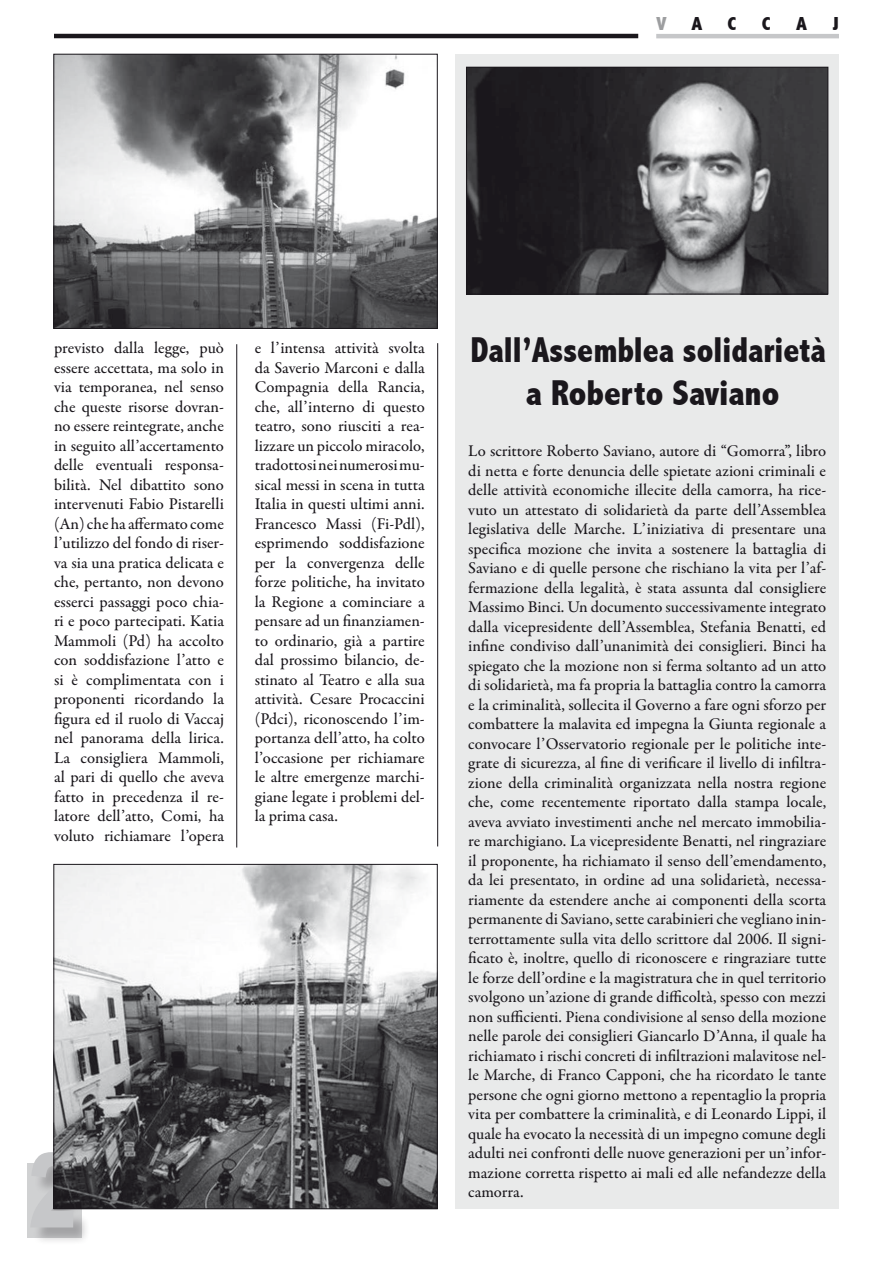
<style>
.page{position:relative;width:893px;height:1263px;background:#fff}
.page>*{position:absolute;margin:0;border:0;box-sizing:border-box;transform-origin:0 0}
.t1{font:900 103.5px "Arial";color:#c6c7c9;scale:.7 1}
.t2{font:800 condensed 36px/43.2px "Abadi";color:#1a171c;text-align:center;scale:.95 1}
.t3{font:800 condensed 18.9px "Abadi";color:#1a171c;scale:1.11 1}
.t4{font:800 condensed 18.9px "Abadi";color:#9d9ea0;scale:1.11 1}
.t5{font:500 16.5px/19.5px "Garamond Premr Pro";color:#1a171c;text-align:justify}
</style>
<div class="page">
<div style="left:27px;top:1163px;width:54px;height:74px;background:#d0d1d2"></div>
<div style="left:32px;top:1155px;width:59px;height:91px;background:#1a171c;opacity:.25"></div>
<hr style="left:54px;top:34px;width:584px;height:4px;background:#1a171c">
<hr style="left:656px;top:34px;width:183px;height:4px;background:#c6c7c9">
<div style="left:455px;top:54px;width:384px;height:1155px;background:#e9eaea"></div>
<img style="left:56px;top:56px;width:379px;height:271px">
<div style="left:54px;top:54px;width:383px;height:275px;border:1px solid #1a171c"></div>
<img style="left:56px;top:866px;width:379px;height:341px">
<div style="left:54px;top:864px;width:383px;height:345px;border:1px solid #1a171c"></div>
<img style="left:468px;top:69px;width:358px;height:223px">
<div style="left:466px;top:67px;width:362px;height:227px;border:1px solid #1a171c"></div>
<hr style="left:236px;top:344px;width:1px;height:503px;background:#1a171c">
<hr style="left:437px;top:343px;width:1px;height:503px;background:#1a171c">
<p class="t4" style="left:656px;top:12px;width:11px">V</p>
<p class="t3" style="left:691px;top:12px;width:11px">A</p>
<p class="t3" style="left:727px;top:12px;width:10px">C</p>
<p class="t3" style="left:762px;top:12px;width:10px">C</p>
<p class="t3" style="left:796px;top:12px;width:11px">A</p>
<p class="t3" style="left:832px;top:12px;width:7px">J</p>
<p class="t5" style="left:54px;top:339px;width:171px">previsto dalla legge, può essere accettata, ma solo in via temporanea, nel senso che queste risorse dovran&shy;no essere reintegrate, anche in seguito all’accertamento delle eventuali responsa&shy;bilità. Nel dibattito sono intervenuti Fabio Pistarelli (An) che ha affermato come l’utilizzo del fondo di riser&shy;va sia una pratica delicata e che, pertanto, non devono esserci passaggi poco chia&shy;ri e poco partecipati. Katia Mammoli (Pd) ha accolto con soddisfazione l’atto e si è complimentata con i proponenti ricordando la figura ed il ruolo di Vaccaj nel panorama della lirica.<br>La consigliera Mammoli, al pari di quello che aveva fatto in precedenza il re&shy;latore dell’atto, Comi, ha voluto richiamare l’opera</p>
<h1 class="t1" style="left:28px;top:1133px;width:70px">2</h1>
<p class="t5" style="left:255px;top:339px;width:171px">e l’intensa attività svolta da Saverio Marconi e dalla Compagnia della Rancia, che, all’interno di questo teatro, sono riusciti a rea&shy;lizzare un piccolo miracolo, tradottosi nei numerosi mu&shy;sical messi in scena in tutta Italia in questi ultimi anni.<br>Francesco Massi (Fi-Pdl), esprimendo soddisfazione per la convergenza delle forze politiche, ha invitato la Regione a cominciare a pensare ad un finanziamen&shy;to ordinario, già a partire dal prossimo bilancio, de&shy;stinato al Teatro e alla sua attività. Cesare Procaccini (Pdci), riconoscendo l’im&shy;portanza dell’atto, ha colto l’occasione per richiamare le altre emergenze marchi&shy;giane legate i problemi del&shy;la prima casa.</p>
<h2 class="t2" style="left:470px;top:329px;width:375px">Dall’Assemblea solidarietà a Roberto Saviano</h2>
<p class="t5" style="left:468px;top:441px;width:360px">Lo scrittore Roberto Saviano, autore di “Gomorra”, libro di netta e forte denuncia delle spietate azioni criminali e delle attività economiche illecite della camorra, ha rice&shy;vuto un attestato di solidarietà da parte dell’Assemblea legislativa delle Marche. L’iniziativa di presentare una specifica mozione che invita a sostenere la battaglia di Saviano e di quelle persone che rischiano la vita per l’af&shy;fermazione della legalità, è stata assunta dal consigliere Massimo Binci. Un documento successivamente integrato dalla vicepresidente dell’Assemblea, Stefania Benatti, ed infine condiviso dall’unanimità dei consiglieri. Binci ha spiegato che la mozione non si ferma soltanto ad un atto di solidarietà, ma fa propria la battaglia contro la camorra e la criminalità, sollecita il Governo a fare ogni sforzo per combattere la malavita ed impegna la Giunta regionale a convocare l’Osservatorio regionale per le politiche inte&shy;grate di sicurezza, al fine di verificare il livello di infiltra&shy;zione della criminalità organizzata nella nostra regione che, come recentemente riportato dalla stampa locale, aveva avviato investimenti anche nel mercato immobilia&shy;re marchigiano. La vicepresidente Benatti, nel ringraziare il proponente, ha richiamato il senso dell’emendamento, da lei presentato, in ordine ad una solidarietà, necessa&shy;riamente da estendere anche ai componenti della scorta permanente di Saviano, sette carabinieri che vegliano inin&shy;terrottamente sulla vita dello scrittore dal 2006. Il signi&shy;ficato è, inoltre, quello di riconoscere e ringraziare tutte le forze dell’ordine e la magistratura che in quel territorio svolgono un’azione di grande difficoltà, spesso con mezzi non sufficienti. Piena condivisione al senso della mozione nelle parole dei consiglieri Giancarlo D’Anna, il quale ha richiamato i rischi concreti di infiltrazioni malavitose nel&shy;le Marche, di Franco Capponi, che ha ricordato le tante persone che ogni giorno mettono a repentaglio la propria vita per combattere la criminalità, e di Leonardo Lippi, il quale ha evocato la necessità di un impegno comune degli adulti nei confronti delle nuove generazioni per un’infor&shy;mazione corretta rispetto ai mali ed alle nefandezze della camorra.</p>
</div>
